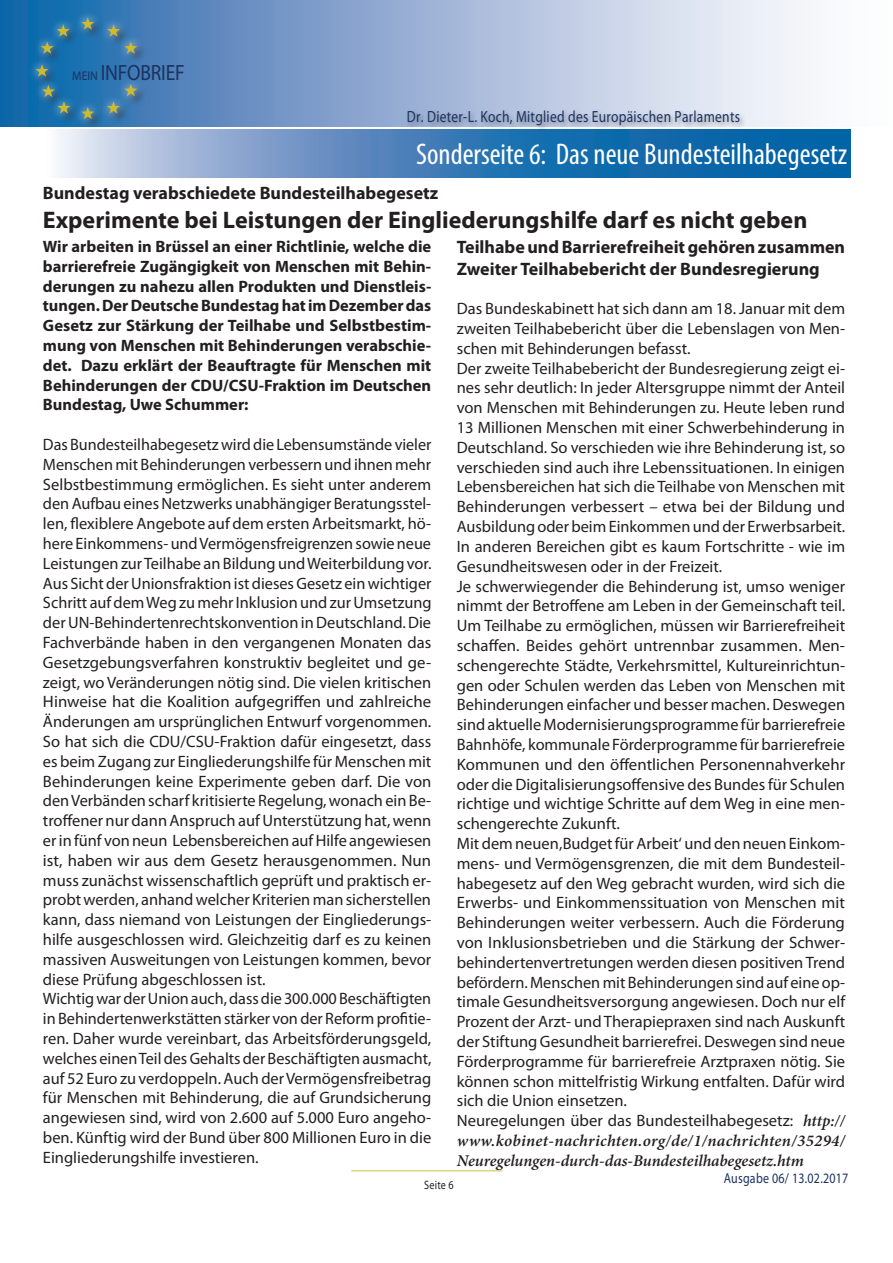
<style>
.page{position:relative;width:893px;height:1263px;background:#fff}
.page>*{position:absolute;margin:0;border:0;box-sizing:border-box;transform-origin:0 0}
.t1{font:condensed 30px "Myriad Pro";color:#fff}
.t2{font:700 24px "Myriad Pro";color:#231f20}
.t3{font:22.05px "Myriad Pro";letter-spacing:-.01em;color:#1b325f;scale:.88 1}
.t4{font:700 18px/21.6px "Myriad Pro";color:#231f20}
.t5{font:16.5px/19.8px "Myriad Pro";color:#231f20}
.t6{font:700 16.5px/19.8px "Myriad Pro";color:#231f20;text-align:justify}
.t7{font:italic 600 16.5px/19.8px "Minion Pro";letter-spacing:.005em;color:#231f20}
.t8{font:16.2px "Myriad Pro";letter-spacing:.02em;color:#1b325f;scale:.83 1}
.t9{font:14.4px "Myriad Pro";letter-spacing:.02em;color:#1b325f;scale:.83 1}
.t10{font:12.15px "Myriad Pro";letter-spacing:.02em;color:#231f20;scale:.83 1}
.s1{font-size:12.75px}
.s2{font-family:"Minion Pro";font-weight:600;font-style:italic}
</style>
<div class="page">
<div style="left:0;top:0;width:893px;height:126px;background:linear-gradient(to right,#1b63a9,#fff)"></div>
<svg style="left:57px;top:132px;width:791px;height:43px;background:#4e89bd"></svg>
<div style="left:406px;top:109px;width:341px;height:24px;background:#231f20;opacity:.39"></div>
<div style="left:34px;top:16px;width:114px;height:114px;background:#231f20;opacity:.75"></div>
<div style="left:27px;top:10px;width:118px;height:117px;background:#fff;opacity:.75"></div>
<svg style="left:81px;top:17px;width:13px;height:13px"></svg>
<svg style="left:36px;top:64px;width:13px;height:13px"></svg>
<svg style="left:81px;top:107px;width:13px;height:12px"></svg>
<svg style="left:107px;top:84px;width:30px;height:30px"></svg>
<svg style="left:42px;top:85px;width:28px;height:29px"></svg>
<svg style="left:41px;top:24px;width:29px;height:30px"></svg>
<svg style="left:107px;top:24px;width:30px;height:30px"></svg>
<hr style="left:351px;top:1170px;width:151px;height:1px;background:#e0d584">
<h3 class="t3" style="left:72px;top:59px;width:129px"><span class="s1">MEIN</span> INFOBRIEF</h3>
<p class="t8" style="left:407px;top:107px;width:403px">Dr. Dieter-L. Koch, Mitglied des Europäischen Parlaments</p>
<h1 class="t1" style="left:416px;top:136px;width:433px">Sonderseite 6: Das neue Bundesteilhabegesetz</h1>
<p class="t4" style="left:43px;top:182px;width:397px">Bundestag verabschiedete Bundesteilhabegesetz</p>
<h2 class="t2" style="left:43px;top:204px;width:766px">Experimente bei Leistungen der Eingliederungshilfe darf es nicht geben</h2>
<p class="t6" style="left:43px;top:236px;width:390px">Wir arbeiten in Brüssel an einer Richtlinie, welche die barrierefreie Zugängigkeit von Menschen mit Behin&shy;derungen zu nahezu allen Produkten und Dienstleis&shy;tungen. Der Deutsche Bundestag hat im Dezember das Gesetz zur Stärkung der Teilhabe und Selbstbestim&shy;mung von Menschen mit Behinderungen verabschie&shy;det. Dazu erklärt der Beauftragte für Menschen mit Behinderungen der CDU/CSU-Fraktion im Deutschen Bundestag, Uwe Schummer:</p>
<p class="t5" style="left:43px;top:434px;width:390px">Das Bundesteilhabegesetz wird die Lebensumstände vieler Menschen mit Behinderungen verbessern und ihnen mehr Selbstbestimmung ermöglichen. Es sieht unter anderem den Aufbau eines Netzwerks unabhängiger Beratungsstel&shy;len, flexiblere Angebote auf dem ersten Arbeitsmarkt, hö&shy;here Einkommens- und Vermögensfreigrenzen sowie neue Leistungen zur Teilhabe an Bildung und Weiterbildung vor.<br>Aus Sicht der Unionsfraktion ist dieses Gesetz ein wichtiger Schritt auf dem Weg zu mehr Inklusion und zur Umsetzung der UN-Behindertenrechtskonvention in Deutschland. Die Fachverbände haben in den vergangenen Monaten das Gesetzgebungsverfahren konstruktiv begleitet und ge&shy;zeigt, wo Veränderungen nötig sind. Die vielen kritischen Hinweise hat die Koalition aufgegriffen und zahlreiche Änderungen am ursprünglichen Entwurf vorgenommen.<br>So hat sich die CDU/CSU-Fraktion dafür eingesetzt, dass es beim Zugang zur Eingliederungshilfe für Menschen mit Behinderungen keine Experimente geben darf. Die von den Verbänden scharf kritisierte Regelung, wonach ein Be&shy;troffener nur dann Anspruch auf Unterstützung hat, wenn er in fünf von neun Lebensbereichen auf Hilfe angewiesen ist, haben wir aus dem Gesetz herausgenommen. Nun muss zunächst wissenschaftlich geprüft und praktisch er&shy;probt werden, anhand welcher Kriterien man sicherstellen kann, dass niemand von Leistungen der Eingliederungs&shy;hilfe ausgeschlossen wird. Gleichzeitig darf es zu keinen massiven Ausweitungen von Leistungen kommen, bevor diese Prüfung abgeschlossen ist.<br>Wichtig war der Union auch, dass die 300.000 Beschäftigten in Behindertenwerkstätten stärker von der Reform profitie&shy;ren. Daher wurde vereinbart, das Arbeitsförderungsgeld, welches einen Teil des Gehalts der Beschäftigten ausmacht, auf 52 Euro zu verdoppeln. Auch der Vermögensfreibetrag für Menschen mit Behinderung, die auf Grundsicherung angewiesen sind, wird von 2.600 auf 5.000 Euro angeho&shy;ben. Künftig wird der Bund über 800 Millionen Euro in die Eingliederungshilfe investieren.</p>
<p class="t4" style="left:457px;top:236px;width:390px">Teilhabe und Barrierefreiheit gehören zusammen<br>Zweiter Teilhabebericht der Bundesregierung</p>
<p class="t5" style="left:457px;top:299px;width:390px">Das Bundeskabinett hat sich dann am 18. Januar mit dem zweiten Teilhabebericht über die Lebenslagen von Men&shy;schen mit Behinderungen befasst.<br>Der zweite Teilhabebericht der Bundesregierung zeigt ei&shy;nes sehr deutlich: In jeder Altersgruppe nimmt der Anteil von Menschen mit Behinderungen zu. Heute leben rund 13 Millionen Menschen mit einer Schwerbehinderung in Deutschland. So verschieden wie ihre Behinderung ist, so verschieden sind auch ihre Lebenssituationen. In einigen Lebensbereichen hat sich die Teilhabe von Menschen mit Behinderungen verbessert – etwa bei der Bildung und Ausbildung oder beim Einkommen und der Erwerbsarbeit.<br>In anderen Bereichen gibt es kaum Fortschritte - wie im Gesundheitswesen oder in der Freizeit.<br>Je schwerwiegender die Behinderung ist, umso weniger nimmt der Betroffene am Leben in der Gemeinschaft teil.<br>Um Teilhabe zu ermöglichen, müssen wir Barrierefreiheit schaffen. Beides gehört untrennbar zusammen. Men&shy;schengerechte Städte, Verkehrsmittel, Kultureinrichtun&shy;gen oder Schulen werden das Leben von Menschen mit Behinderungen einfacher und besser machen. Deswegen sind aktuelle Modernisierungsprogramme für barrierefreie Bahnhöfe, kommunale Förderprogramme für barrierefreie Kommunen und den öffentlichen Personennahverkehr oder die Digitalisierungsoffensive des Bundes für Schulen richtige und wichtige Schritte auf dem Weg in eine men&shy;schengerechte Zukunft.<br>Mit dem neuen ‚Budget für Arbeit‘ und den neuen Einkom&shy;mens- und Vermögensgrenzen, die mit dem Bundesteil&shy;habegesetz auf den Weg gebracht wurden, wird sich die Erwerbs- und Einkommenssituation von Menschen mit Behinderungen weiter verbessern. Auch die Förderung von Inklusionsbetrieben und die Stärkung der Schwer&shy;behindertenvertretungen werden diesen positiven Trend befördern. Menschen mit Behinderungen sind auf eine op&shy;timale Gesundheitsversorgung angewiesen. Doch nur elf Prozent der Arzt- und Therapiepraxen sind nach Auskunft der Stiftung Gesundheit barrierefrei. Deswegen sind neue Förderprogramme für barrierefreie Arztpraxen nötig. Sie können schon mittelfristig Wirkung entfalten. Dafür wird sich die Union einsetzen.<br>Neuregelungen über das Bundesteilhabegesetz: <span class="s2">http://</span></p>
<p class="t7" style="left:457px;top:1130px;width:390px">www.kobinet-nachrichten.org/de/1/nachrichten/35294/<br>Neuregelungen-durch-das-Bundesteilhabegesetz.htm</p>
<p class="t10" style="left:424px;top:1177px;width:37px">Seite 6</p>
<p class="t9" style="left:724px;top:1169px;width:152px">Ausgabe 06/ 13.02.2017</p>
</div>
